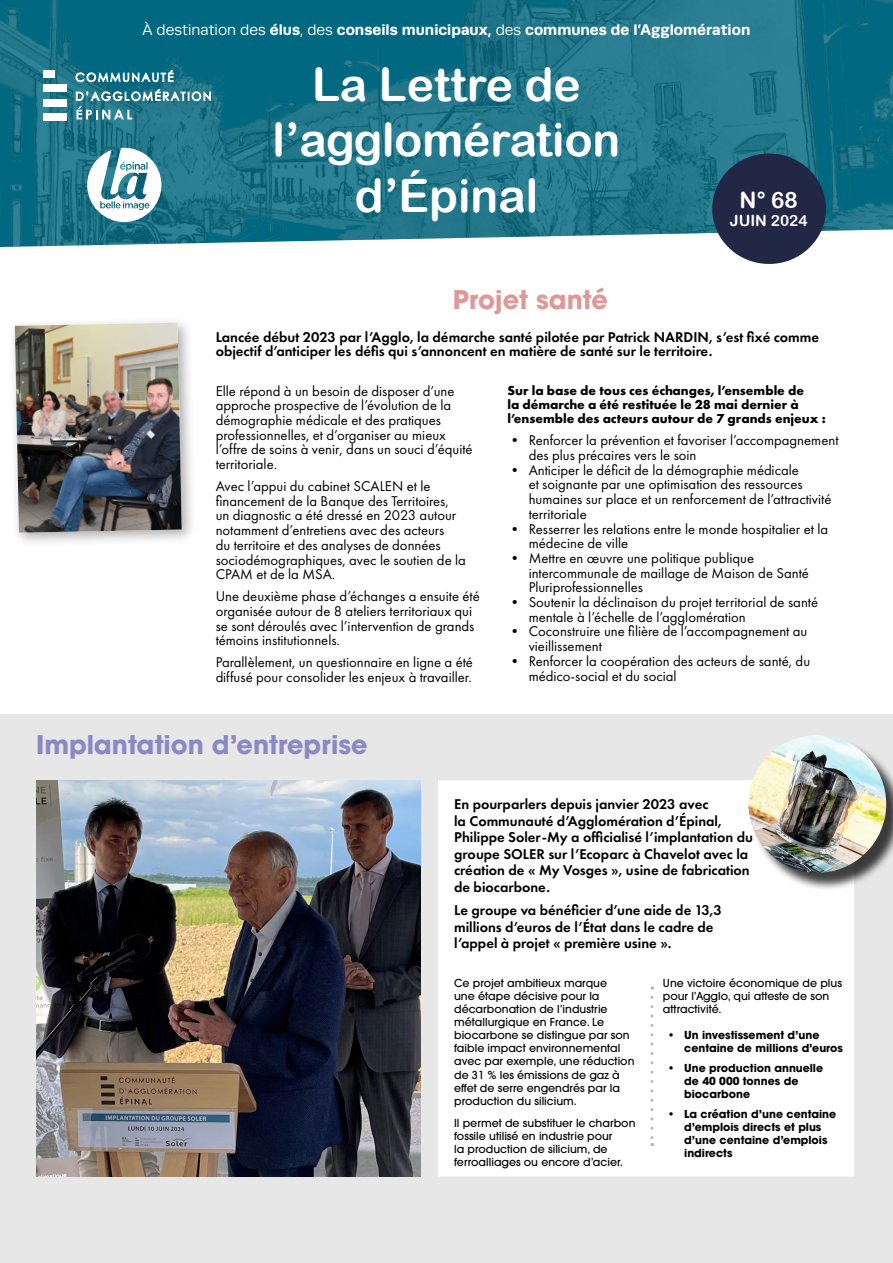
<style>
.page{position:relative;width:893px;height:1263px;background:#fff}
.page>*{position:absolute;margin:0;border:0;box-sizing:border-box;transform-origin:0 0}
.t1{font:46.05px/55.3px "Arial Rounded MT Bold";color:#fff;text-align:center}
.t2{font:700 25.5px "ITC Avant Garde Pro";color:#8c88c4}
.t3{font:700 25.5px "ITC Avant Garde Pro";color:#df9798}
.t4{font:22.5px "Arial Rounded MT Bold";color:#fff}
.t5{font:700 15.45px "Runda";color:#fff}
.t6{font:15.45px "Arial Rounded MT Bold";color:#fff}
.t7{font:14.7px/14.7px "Futura PT";color:#000}
.t8{font:600 14.7px/16.5px "Futura PT";color:#000}
.t9{font:700 13.5px/14.1px "Futura PT";color:#000}
.t10{font:500 10.95px/13.2px "ITC Avant Garde Pro";color:#020203}
.t11{font:700 10.95px/13.2px "ITC Avant Garde Pro";color:#020203}
.s1{font-weight:400}
</style>
<div class="page">
<img style="left:0;top:0;width:893px;height:247px">
<div style="left:712px;top:153px;width:114px;height:111px;background:#222745;border-radius:50%"></div>
<div style="left:0;top:714px;width:893px;height:549px;background:#e7e7e7"></div>
<img style="left:36px;top:780px;width:385px;height:396px">
<div style="left:438px;top:780px;width:416px;height:396px;background:#fff"></div>
<div style="left:8px;top:315px;width:189px;height:233px;background:#000;opacity:.32"></div>
<img style="left:15px;top:323px;width:167px;height:210px">
<svg style="left:650px;top:997px;width:3px;height:149px"></svg>
<div style="left:751px;top:737px;width:142px;height:154px;background:#000;opacity:.75"></div>
<img style="left:748px;top:735px;width:138px;height:138px;border-radius:69px">
<div style="left:43px;top:85px;width:24px;height:7px;background:#fff"></div>
<div style="left:43px;top:71px;width:12px;height:7px;background:#fff"></div>
<div style="left:43px;top:99px;width:24px;height:7px;background:#fff"></div>
<div style="left:43px;top:113px;width:24px;height:7px;background:#fff"></div>
<svg style="left:76px;top:70px;width:97px;height:12px"></svg>
<svg style="left:76px;top:89px;width:135px;height:30px;background:#4b909f"></svg>
<svg style="left:87px;top:148px;width:74px;height:74px"></svg>
<p class="t5" style="left:143px;top:20px;width:609px"><span class="s1">À destination des</span> élus<span class="s1">, des</span> conseils municipaux, <span class="s1">des</span> communes de l’Agglomération</p>
<h1 class="t1" style="left:272px;top:56px;width:349px">La Lettre de l’agglomération d’Épinal</h1>
<h3 class="t4" style="left:740px;top:186px;width:60px">N° 68</h3>
<p class="t6" style="left:730px;top:212px;width:79px">JUIN 2024</p>
<h2 class="t3" style="left:453px;top:282px;width:156px">Projet santé</h2>
<p class="t8" style="left:216px;top:329px;width:605px;line-height:14.7px">Lancée début 2023 par l’Agglo, la démarche santé pilotée par Patrick NARDIN, s’est fixé comme objectif d’anticiper les défis qui s’annoncent en matière de santé sur le territoire.</p>
<p class="t7" style="left:216px;top:383px;width:258px">Elle répond à un besoin de disposer d’une approche prospective de l’évolution de la démographie médicale et des pratiques professionnelles, et d’organiser au mieux l’offre de soins à venir, dans un souci d’équité territoriale.</p>
<p class="t7" style="left:216px;top:479px;width:252px">Avec l’appui du cabinet SCALEN et le financement de la Banque des Territoires, un diagnostic a été dressé en 2023 autour notamment d’entretiens avec des acteurs<br>du territoire et des analyses de données sociodémographiques, avec le soutien de la CPAM et de la MSA.</p>
<p class="t7" style="left:216px;top:589px;width:266px">Une deuxième phase d’échanges a ensuite été organisée autour de 8 ateliers territoriaux qui se sont déroulés avec l’intervention de grands témoins institutionnels.</p>
<p class="t7" style="left:216px;top:655px;width:259px">Parallèlement, un questionnaire en ligne a été diffusé pour consolider les enjeux à travailler.</p>
<p class="t9" style="left:507px;top:383px;width:320px">Sur la base de tous ces échanges, l’ensemble de<br>la démarche a été restituée le 28 mai dernier à l’ensemble des acteurs autour de 7 grands enjeux :</p>
<p class="t7" style="left:529px;top:433px;width:311px;text-indent:-21px">• Renforcer la prévention et favoriser l’accompagnement des plus précaires vers le soin</p>
<p class="t7" style="left:529px;top:462px;width:304px;text-indent:-21px">• Anticiper le déficit de la démographie médicale<br>et soignante par une optimisation des ressources humaines sur place et un renforcement de l’attractivité territoriale</p>
<p class="t7" style="left:529px;top:521px;width:301px;text-indent:-21px">• Resserrer les relations entre le monde hospitalier et la médecine de ville</p>
<p class="t7" style="left:529px;top:551px;width:282px;text-indent:-21px">• Mettre en œuvre une politique publique intercommunale de maillage de Maison de Santé<br>Pluriprofessionnelles</p>
<p class="t7" style="left:529px;top:595px;width:291px;text-indent:-21px">• Soutenir la déclinaison du projet territorial de santé mentale à l’échelle de l’agglomération</p>
<p class="t7" style="left:529px;top:624px;width:280px;text-indent:-21px">• Coconstruire une filière de l’accompagnement au vieillissement</p>
<p class="t7" style="left:529px;top:653px;width:283px;text-indent:-21px">• Renforcer la coopération des acteurs de santé, du médico-social et du social</p>
<h2 class="t2" style="left:36px;top:727px;width:333px">Implantation d’entreprise</h2>
<p class="t8" style="left:454px;top:796px;width:300px">En pourparlers depuis janvier 2023 avec<br>la Communauté d’Agglomération d’Épinal, Philippe Soler-My a officialisé l’implantation du groupe SOLER sur l’Ecoparc à Chavelot avec la création de « My Vosges », usine de fabrication de biocarbone.</p>
<p class="t8" style="left:454px;top:902px;width:269px">Le groupe va bénéficier d’une aide de 13,3 millions d’euros de l’État dans le cadre de l’appel à projet « première usine ».</p>
<p class="t10" style="left:454px;top:976px;width:182px">Ce projet ambitieux marque<br>une étape décisive pour la décarbonation de l’industrie métallurgique en France. Le biocarbone se distingue par son faible impact environnemental avec par exemple, une réduction de 31 % les émissions de gaz à effet de serre engendrés par la production du silicium.</p>
<p class="t10" style="left:454px;top:1116px;width:183px">Il permet de substituer le charbon fossile utilisé en industrie pour<br>la production de silicium, de ferroalliages ou encore d’acier.</p>
<p class="t10" style="left:663px;top:976px;width:181px">Une victoire économique de plus pour l’Agglo, qui atteste de son attractivité.</p>
<p class="t11" style="left:684px;top:1028px;width:160px;text-indent:-17px">• Un investissement d’une centaine de millions d’euros</p>
<p class="t11" style="left:684px;top:1061px;width:140px;text-indent:-17px">• Une production annuelle de 40 000 tonnes de biocarbone</p>
<p class="t11" style="left:684px;top:1107px;width:153px;text-indent:-17px">• La création d’une centaine d’emplois directs et plus d’une centaine d’emplois indirects</p>
</div>
